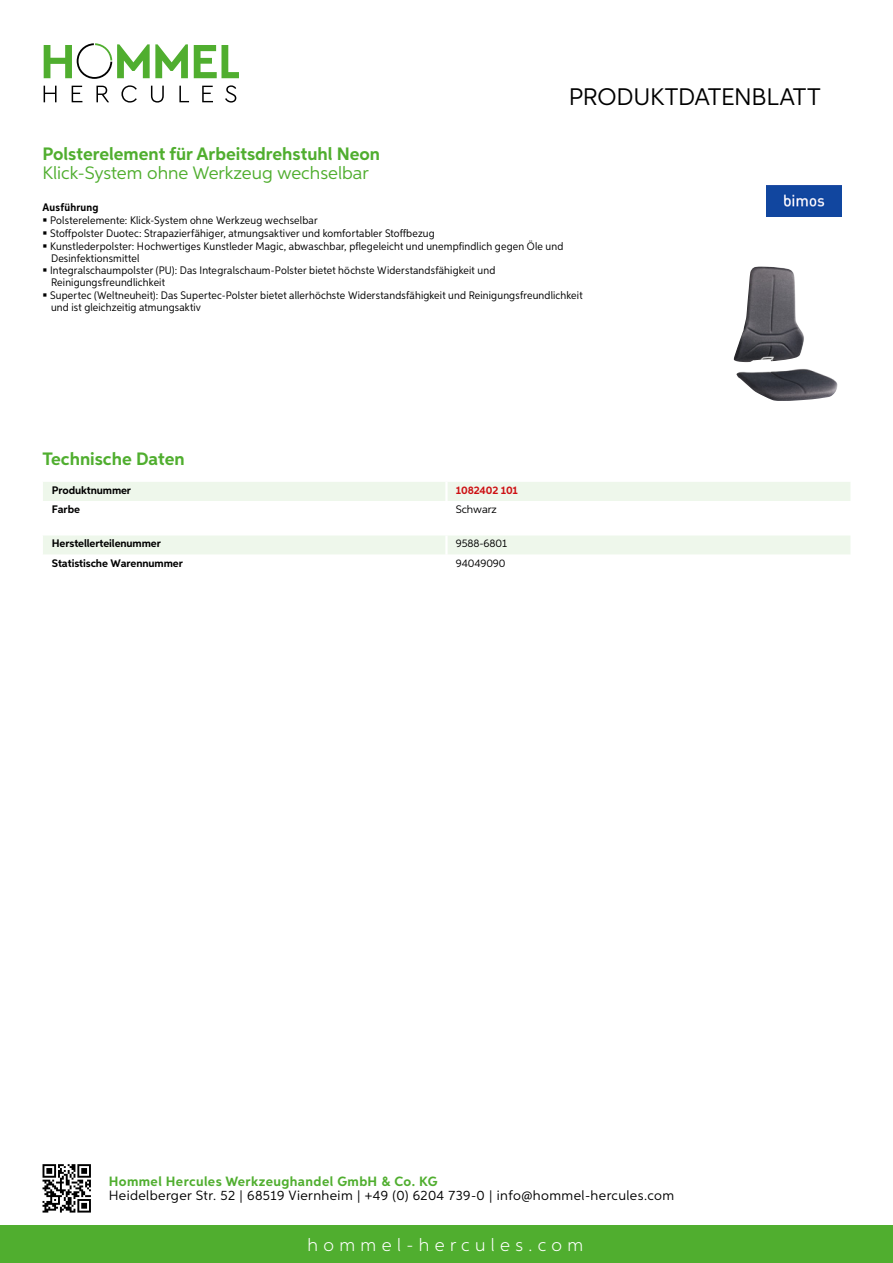
<style>
.page{position:relative;width:893px;height:1263px;background:#fff}
.page>*{position:absolute;margin:0;border:0;box-sizing:border-box;transform-origin:0 0}
.t1{font:24px "Aspira";letter-spacing:-.01em;color:#000}
.t2{font:700 18px "Aspira";color:#50ae2f}
.t3{font:18px "Aspira";color:#50ae2f}
.t4{font:300 18px "Aspira";letter-spacing:.3em;color:#fff}
.t5{font:13.5px "Aspira";letter-spacing:.03em;color:#000}
.t6{font:700 13.5px "Aspira";letter-spacing:.03em;color:#50ae2f}
.t7{font:10.95px/12.5px "Aspira Nar";letter-spacing:.015em;color:#000}
.t8{font:700 10.95px "Aspira";letter-spacing:-.01em;color:#000}
.t9{font:10.95px "Aspira";letter-spacing:-.01em;color:#000}
.t10{font:700 10.95px "Aspira";letter-spacing:-.01em;color:#cd1013}
.t11{font:700 10.95px "Aspira Nar";letter-spacing:.02em;color:#000}
</style>
<div class="page">
<div style="left:0;top:1226px;width:893px;height:37px;background:#50ae2f"></div>
<svg style="left:43px;top:1164px;width:48px;height:48px"></svg>
<svg style="left:194px;top:45px;width:45px;height:33px"></svg>
<svg style="left:44px;top:43px;width:144px;height:36px"></svg>
<svg style="left:44px;top:86px;width:13px;height:16px"></svg>
<svg style="left:72px;top:86px;width:10px;height:16px"></svg>
<svg style="left:96px;top:86px;width:13px;height:16px"></svg>
<svg style="left:121px;top:85px;width:16px;height:18px"></svg>
<svg style="left:151px;top:86px;width:13px;height:17px"></svg>
<svg style="left:179px;top:86px;width:10px;height:16px"></svg>
<svg style="left:202px;top:86px;width:11px;height:16px"></svg>
<svg style="left:225px;top:85px;width:11px;height:18px"></svg>
<div style="left:43px;top:482px;width:807px;height:19px;background:#eef7eb"></div>
<div style="left:43px;top:536px;width:807px;height:18px;background:#eef7eb"></div>
<img style="left:734px;top:266px;width:104px;height:135px">
<img style="left:766px;top:185px;width:76px;height:32px">
<h1 class="t1" style="left:569px;top:82px;width:253px">Produktdatenblatt</h1>
<h2 class="t2" style="left:43px;top:142px;width:339px">Polsterelement für Arbeitsdrehstuhl Neon</h2>
<h2 class="t3" style="left:43px;top:162px;width:328px">Klick-System ohne Werkzeug wechselbar</h2>
<p class="t11" style="left:43px;top:201px;width:58px">Ausführung</p>
<p class="t7" style="left:50px;top:214px;width:534px">Polsterelemente: Klick-System ohne Werkzeug wechselbar<br>Stoffpolster Duotec: Strapazierfähiger, atmungsaktiver und komfortabler Stoffbezug<br>Kunstlederpolster: Hochwertiges Kunstleder Magic, abwaschbar, pflegeleicht und unempfindlich gegen Öle und Desinfektionsmittel<br>Integralschaumpolster (PU): Das Integralschaum-Polster bietet höchste Widerstandsfähigkeit und Reinigungsfreundlichkeit<br>Supertec (Weltneuheit): Das Supertec-Polster bietet allerhöchste Widerstandsfähigkeit und Reinigungsfreundlichkeit und ist gleichzeitig atmungsaktiv</p>
<h2 class="t2" style="left:43px;top:448px;width:144px">Technische Daten</h2>
<p class="t8" style="left:52px;top:483px;width:81px">Produktnummer</p>
<p class="t10" style="left:456px;top:483px;width:64px">1082402 101</p>
<p class="t8" style="left:52px;top:502px;width:30px">Farbe</p>
<p class="t9" style="left:456px;top:502px;width:42px">Schwarz</p>
<p class="t8" style="left:52px;top:537px;width:111px">Herstellerteilenummer</p>
<p class="t9" style="left:456px;top:537px;width:53px">9588-6801</p>
<p class="t8" style="left:52px;top:556px;width:132px">Statistische Warennummer</p>
<p class="t9" style="left:456px;top:556px;width:51px">94049090</p>
<p class="t6" style="left:109px;top:1172px;width:330px">Hommel Hercules Werkzeughandel GmbH &amp; Co. KG</p>
<p class="t5" style="left:109px;top:1187px;width:567px">Heidelberger Str. 52 | 68519 Viernheim | +49 (0) 6204 739-0 | info@hommel-hercules.com</p>
<h2 class="t4" style="left:307px;top:1234px;width:277px">hommel-hercules.com</h2>
</div>
